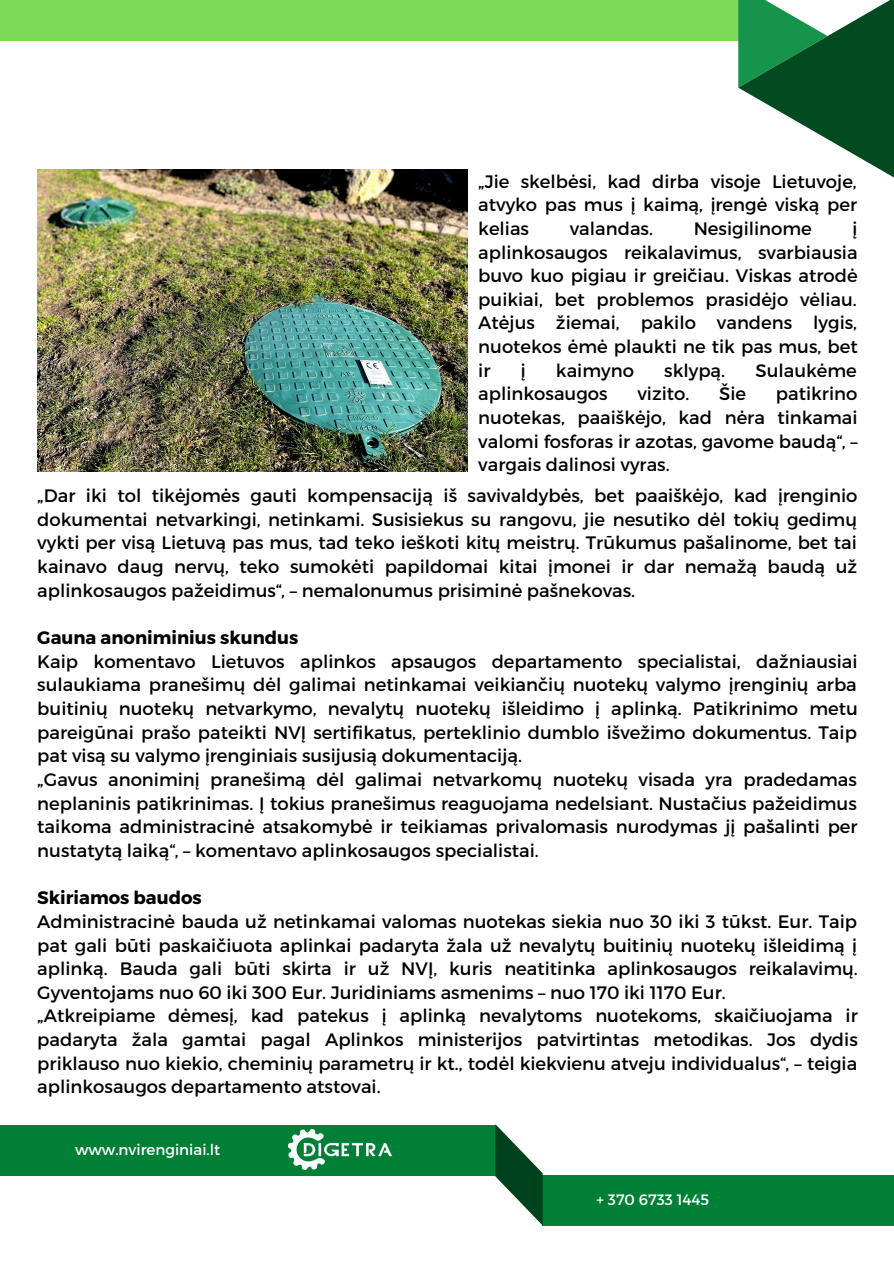
<style>
.page{position:relative;width:894px;height:1264px;background:#fff}
.page>*{position:absolute;margin:0;border:0;box-sizing:border-box;transform-origin:0 0}
.t1{font:18px/23.7px "Montserrat";color:#000;text-align:justify}
.t2{font:700 18px "Montserrat";color:#000}
.t3{font:15px "Montserrat";color:#fff}
</style>
<div class="page">
<div style="left:0;top:1124px;width:495px;height:51px;background:#008037"></div>
<div style="left:542px;top:1175px;width:351px;height:50px;background:#008037"></div>
<svg style="left:495px;top:1124px;width:47px;height:101px"></svg>
<img style="left:288px;top:1129px;width:104px;height:40px">
<div style="left:0;top:0;width:746px;height:41px;background:#7ed957"></div>
<svg style="left:738px;top:0;width:155px;height:177px"></svg>
<img style="left:37px;top:169px;width:430px;height:302px">
<p class="t1" style="left:478px;top:168px;width:380px">„Jie skelbėsi, kad dirba visoje Lietuvoje, atvyko pas mus į kaimą, įrengė viską per kelias</p>
<p class="t1" style="left:478px;top:216px;width:381px;text-indent:374px">į aplinkosaugos reikalavimus, svarbiausia buvo kuo pigiau ir greičiau. Viskas atrodė puikiai, bet problemos prasidėjo vėliau.<br>Atėjus žiemai, pakilo vandens lygis, nuotekos ėmė plaukti ne tik pas mus, bet ir</p>
<p class="t1" style="left:569px;top:216px;width:85px">valandas.</p>
<p class="t1" style="left:693px;top:216px;width:120px">Nesigilinome</p>
<p class="t1" style="left:520px;top:357px;width:6px">į</p>
<p class="t1" style="left:555px;top:357px;width:79px">kaimyno</p>
<p class="t1" style="left:664px;top:357px;width:62px">sklypą.</p>
<p class="t1" style="left:755px;top:357px;width:103px">Sulaukėme</p>
<p class="t1" style="left:478px;top:381px;width:131px">aplinkosaugos</p>
<p class="t1" style="left:637px;top:381px;width:53px">vizito.</p>
<p class="t1" style="left:719px;top:381px;width:28px">Šie</p>
<p class="t1" style="left:478px;top:381px;width:381px;text-indent:297px">patikrino nuotekas, paaiškėjo, kad nėra tinkamai valomi fosforas ir azotas, gavome baudą“, – vargais dalinosi vyras.</p>
<p class="t1" style="left:37px;top:483px;width:821px">„Dar iki tol tikėjomės gauti kompensaciją iš savivaldybės, bet paaiškėjo, kad įrenginio dokumentai netvarkingi, netinkami. Susisiekus su rangovu, jie nesutiko dėl tokių gedimų vykti per visą Lietuvą pas mus, tad teko ieškoti kitų meistrų. Trūkumus pašalinome, bet tai kainavo daug nervų, teko sumokėti papildomai kitai įmonei ir dar nemažą baudą už aplinkosaugos pažeidimus“, – nemalonumus prisiminė pašnekovas.</p>
<p class="t2" style="left:37px;top:626px;width:262px">Gauna anoniminius skundus</p>
<p class="t1" style="left:37px;top:648px;width:821px">Kaip komentavo Lietuvos aplinkos apsaugos departamento specialistai, dažniausiai sulaukiama pranešimų dėl galimai netinkamai veikiančių nuotekų valymo įrenginių arba buitinių nuotekų netvarkymo, nevalytų nuotekų išleidimo į aplinką. Patikrinimo metu pareigūnai prašo pateikti NVĮ sertifikatus, perteklinio dumblo išvežimo dokumentus. Taip pat visą su valymo įrenginiais susijusią dokumentaciją.</p>
<p class="t1" style="left:37px;top:766px;width:821px">„Gavus anoniminį pranešimą dėl galimai netvarkomų nuotekų visada yra pradedamas neplaninis patikrinimas. Į tokius pranešimus reaguojama nedelsiant. Nustačius pažeidimus taikoma administracinė atsakomybė ir teikiamas privalomasis nurodymas jį pašalinti per nustatytą laiką“, – komentavo aplinkosaugos specialistai.</p>
<p class="t2" style="left:37px;top:886px;width:166px">Skiriamos baudos</p>
<p class="t1" style="left:37px;top:908px;width:821px">Administracinė bauda už netinkamai valomas nuotekas siekia nuo 30 iki 3 tūkst. Eur. Taip pat gali būti paskaičiuota aplinkai padaryta žala už nevalytų buitinių nuotekų išleidimą į aplinką. Bauda gali būti skirta ir už NVĮ, kuris neatitinka aplinkosaugos reikalavimų.<br>Gyventojams nuo 60 iki 300 Eur. Juridiniams asmenims – nuo 170 iki 1170 Eur.</p>
<p class="t1" style="left:37px;top:1003px;width:821px">„Atkreipiame dėmesį, kad patekus į aplinką nevalytoms nuotekoms, skaičiuojama ir padaryta žala gamtai pagal Aplinkos ministerijos patvirtintas metodikas. Jos dydis priklauso nuo kiekio, cheminių parametrų ir kt., todėl kiekvienu atveju individualus“, – teigia aplinkosaugos departamento atstovai.</p>
<p class="t3" style="left:75px;top:1139px;width:147px">www.nvirenginiai.lt</p>
<p class="t3" style="left:596px;top:1190px;width:114px">+ 370 6733 1445</p>
</div>
